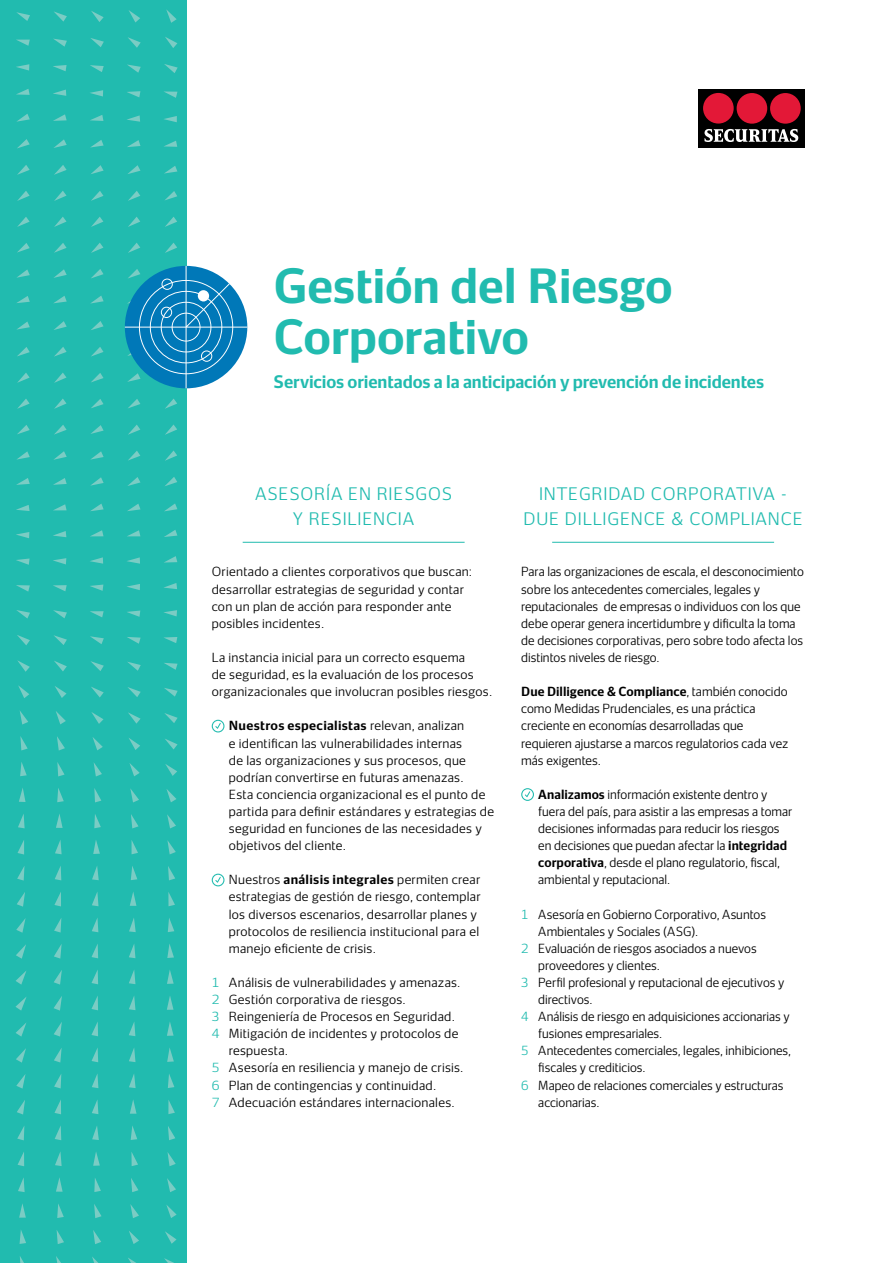
<style>
.page{position:relative;width:893px;height:1263px;background:#fff}
.page>*{position:absolute;margin:0;border:0;box-sizing:border-box;transform-origin:0 0}
.t1{font:700 45px/51.3px "Securitas Sans";letter-spacing:-.01em;color:#21bbaf}
.t2{font:300 16.5px/25.7px "Securitas Sans";letter-spacing:.05em;color:#21bbaf;text-align:center}
.t3{font:700 16.5px "Securitas Sans";letter-spacing:-.01em;color:#21bbaf}
.t4{font:300 12px/17.1px "Securitas Sans";letter-spacing:.01em;color:#000}
.s1{font-weight:700}
.s2{color:#21bbaf}
</style>
<div class="page">
<svg style="left:212px;top:720px;width:12px;height:12px"></svg>
<svg style="left:212px;top:874px;width:12px;height:12px"></svg>
<svg style="left:521px;top:788px;width:13px;height:13px"></svg>
<hr style="left:243px;top:542px;width:222px;height:1px;background:#21bbaf">
<hr style="left:552px;top:542px;width:222px;height:1px;background:#21bbaf">
<div style="left:699px;top:89px;width:106px;height:59px;background:#000"></div>
<div style="left:703px;top:93px;width:31px;height:31px;background:#e31837;border-radius:50%"></div>
<div style="left:737px;top:93px;width:30px;height:31px;background:#e31837;border-radius:50%"></div>
<div style="left:770px;top:93px;width:31px;height:31px;background:#e31837;border-radius:50%"></div>
<svg style="left:704px;top:129px;width:94px;height:13px"></svg>
<div style="left:0;top:0;width:186px;height:1263px;background:#21bbaf"></div>
<svg style="left:15px;top:9px;width:163px;height:1254px"></svg>
<svg style="left:125px;top:266px;width:122px;height:122px"></svg>
<h1 class="t1" style="left:274px;top:255px;width:401px">Gestión del Riesgo<br>Corporativo</h1>
<h2 class="t3" style="left:274px;top:368px;width:492px">Servicios orientados a la anticipación y prevención de incidentes</h2>
<h2 class="t2" style="left:255px;top:478px;width:198px">ASESORÍA EN RIESGOS<br>Y RESILIENCIA</h2>
<h2 class="t2" style="left:524px;top:478px;width:280px">INTEGRIDAD CORPORATIVA -<br>DUE DILLIGENCE &amp; COMPLIANCE</h2>
<p class="t4" style="left:212px;top:562px;width:262px">Orientado a clientes corporativos que buscan: desarrollar estrategias de seguridad y contar con un plan de acción para responder ante posibles incidentes.</p>
<p class="t4" style="left:212px;top:647px;width:282px">La instancia inicial para un correcto esquema<br>de seguridad, es la evaluación de los procesos organizacionales que involucran posibles riesgos.</p>
<p class="t4" style="left:229px;top:716px;width:267px"><span class="s1">Nuestros especialistas</span> relevan, analizan<br>e identifican las vulnerabilidades internas<br>de las organizaciones y sus procesos, que podrían convertirse en futuras amenazas.<br>Esta conciencia organizacional es el punto de partida para definir estándares y estrategias de seguridad en funciones de las necesidades y objetivos del cliente.</p>
<p class="t4" style="left:229px;top:870px;width:253px">Nuestros <span class="s1">análisis integrales</span> permiten crear estrategias de gestión de riesgo, contemplar los diversos escenarios, desarrollar planes y protocolos de resiliencia institucional para el manejo eficiente de crisis.</p>
<p class="t4" style="left:212px;top:972px;width:250px"><span class="s2">1</span> Análisis de vulnerabilidades y amenazas.</p>
<p class="t4" style="left:212px;top:989px;width:196px"><span class="s2">2</span> Gestión corporativa de riesgos.</p>
<p class="t4" style="left:212px;top:1007px;width:245px"><span class="s2">3</span> Reingeniería de Procesos en Seguridad.</p>
<p class="t4" style="left:212px;top:1024px;width:248px"><span class="s2">4</span> Mitigación de incidentes y protocolos de</p>
<p class="t4" style="left:229px;top:1041px;width:61px">respuesta.</p>
<p class="t4" style="left:212px;top:1058px;width:253px"><span class="s2">5</span> Asesoría en resiliencia y manejo de crisis.</p>
<p class="t4" style="left:212px;top:1075px;width:226px"><span class="s2">6</span> Plan de contingencias y continuidad.</p>
<p class="t4" style="left:212px;top:1092px;width:245px"><span class="s2">7</span> Adecuación estándares internacionales.</p>
<p class="t4" style="left:521px;top:562px;width:284px">Para las organizaciones de escala, el desconocimiento sobre los antecedentes comerciales, legales y reputacionales de empresas o individuos con los que debe operar genera incertidumbre y dificulta la toma de decisiones corporativas, pero sobre todo afecta los distintos niveles de riesgo.</p>
<p class="t4" style="left:521px;top:682px;width:269px"><span class="s1">Due Dilligence &amp; Compliance</span>, también conocido como Medidas Prudenciales, es una práctica creciente en economías desarrolladas que requieren ajustarse a marcos regulatorios cada vez más exigentes.</p>
<p class="t4" style="left:538px;top:784px;width:255px"><span class="s1">Analizamos</span> información existente dentro y fuera del país, para asistir a las empresas a tomar decisiones informadas para reducir los riesgos en decisiones que puedan afectar la <span class="s1">integridad corporativa</span>, desde el plano regulatorio, fiscal, ambiental y reputacional.</p>
<p class="t4" style="left:521px;top:904px;width:246px"><span class="s2">1</span> Asesoría en Gobierno Corporativo, Asuntos</p>
<p class="t4" style="left:538px;top:921px;width:162px">Ambientales y Sociales (ASG).</p>
<p class="t4" style="left:521px;top:938px;width:237px"><span class="s2">2</span> Evaluación de riesgos asociados a nuevos</p>
<p class="t4" style="left:538px;top:955px;width:123px">proveedores y clientes.</p>
<p class="t4" style="left:521px;top:972px;width:265px"><span class="s2">3</span> Perfil profesional y reputacional de ejecutivos y</p>
<p class="t4" style="left:538px;top:989px;width:56px">directivos.</p>
<p class="t4" style="left:521px;top:1007px;width:270px"><span class="s2">4</span> Análisis de riesgo en adquisiciones accionarias y</p>
<p class="t4" style="left:538px;top:1024px;width:126px">fusiones empresariales.</p>
<p class="t4" style="left:521px;top:1041px;width:271px"><span class="s2">5</span> Antecedentes comerciales, legales, inhibiciones,</p>
<p class="t4" style="left:538px;top:1058px;width:109px">fiscales y crediticios.</p>
<p class="t4" style="left:521px;top:1075px;width:264px"><span class="s2">6</span> Mapeo de relaciones comerciales y estructuras</p>
<p class="t4" style="left:538px;top:1092px;width:63px">accionarias.</p>
</div>
